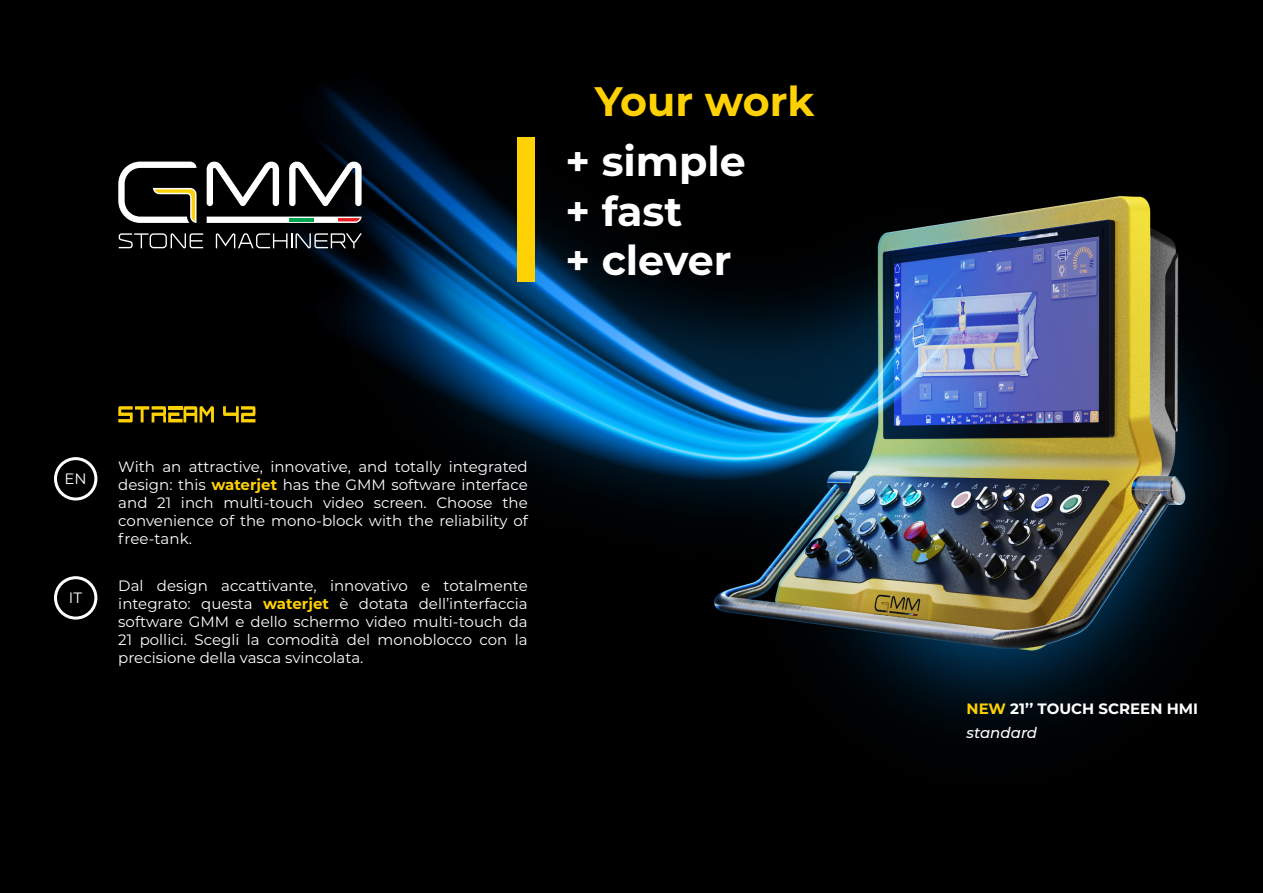
<style>
.page{position:relative;width:1263px;height:893px;background:#fff}
.page>*{position:absolute;margin:0;border:0;box-sizing:border-box;transform-origin:0 0}
.t1{font:700 41.1px "Montserrat";color:#fff}
.t2{font:700 41.1px "Montserrat";color:#fed105}
.t3{font:15px/18px "Montserrat";color:#fff;text-align:justify}
.t4{font:700 15px "Montserrat";color:#fff}
.t5{font:italic 500 15px "Montserrat";color:#fff}
.s1{font-weight:700;color:#fed105}
.s2{color:#fed105}
</style>
<div class="page">
<img style="left:1px;top:0;width:1262px;height:893px">
<div style="left:517px;top:137px;width:17px;height:145px;background:#fed105"></div>
<img style="left:0;top:0;width:1px;height:893px">
<div style="left:54px;top:457px;width:43px;height:43px;border:3px solid #fff;border-radius:50%"></div>
<div style="left:54px;top:576px;width:43px;height:44px;border:3px solid #fff;border-radius:50%"></div>
<svg style="left:207px;top:161px;width:72px;height:45px"></svg>
<svg style="left:289px;top:161px;width:73px;height:45px"></svg>
<svg style="left:119px;top:233px;width:84px;height:15px"></svg>
<svg style="left:216px;top:233px;width:146px;height:15px;background:#3b3c3e"></svg>
<svg style="left:118px;top:162px;width:78px;height:61px"></svg>
<svg style="left:207px;top:217px;width:155px;height:6px"></svg>
<hr style="left:313px;top:218px;width:24px;height:3px;background:#fff">
<hr style="left:289px;top:218px;width:24px;height:3px;background:#00a54f">
<svg style="left:223px;top:406px;width:32px;height:16px"></svg>
<svg style="left:118px;top:406px;width:96px;height:16px;background:#836c02"></svg>
<p class="t2" style="left:595px;top:72px;width:221px">Your work</p>
<p class="t1" style="left:565px;top:132px;width:182px">+ simple</p>
<p class="t1" style="left:565px;top:181px;width:119px">+ fast</p>
<p class="t1" style="left:565px;top:231px;width:168px">+ clever</p>
<p class="t3" style="left:65px;top:469px;width:24px">EN</p>
<p class="t3" style="left:69px;top:588px;width:15px">IT</p>
<p class="t3" style="left:118px;top:457px;width:411px">With an attractive, innovative, and totally integrated design: this <span class="s1">waterjet</span> has the GMM software interface and 21 inch multi-touch video screen. Choose the convenience of the mono-block with the reliability of free-tank.</p>
<p class="t3" style="left:118px;top:576px;width:411px">Dal design accattivante, innovativo e totalmente integrato: questa <span class="s1">waterjet</span> è dotata dell’interfaccia software GMM e dello schermo video multi-touch da 21 pollici. Scegli la comodità del monoblocco con la precisione della vasca svincolata.</p>
<p class="t4" style="left:966px;top:698px;width:233px"><span class="s2">NEW</span> 21’’ TOUCH SCREEN HMI</p>
<p class="t5" style="left:966px;top:722px;width:72px">standard</p>
</div>
